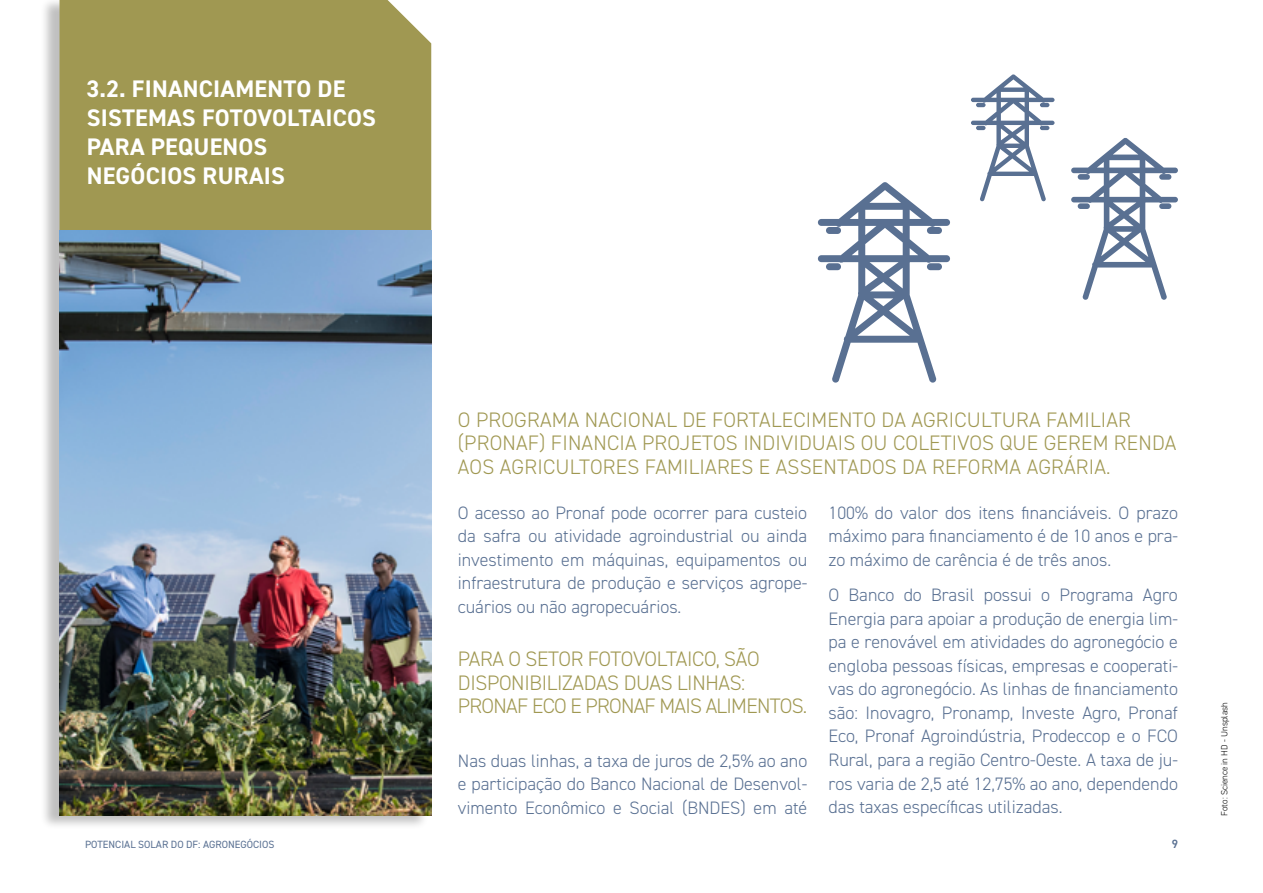
<style>
.page{position:relative;width:1263px;height:893px;background:#fff}
.page>*{position:absolute;margin:0;border:0;box-sizing:border-box;transform-origin:0 0}
.t1{font:700 24px/28.8px "DIN2014";letter-spacing:.01em;color:#fff}
.t2{font:300 21px/23.5px "DIN2014";letter-spacing:.01em;color:#a09852}
.t3{font:300 21px/23.5px "DIN2014";letter-spacing:-.02em;color:#a09852}
.t4{font:300 18px/23.5px "DIN2014";color:#597092;text-align:justify}
.t5{font:600 12px "DIN2014";color:#597092}
.t6{font:10.5px "DIN2014";color:#597092}
.t7{font:300 9px "DIN2014";color:#000}
</style>
<div class="page">
<div style="left:40px;top:0;width:389px;height:828px;background:#000;opacity:.25"></div>
<div style="left:60px;top:0;width:371px;height:230px;background:#a09852"></div>
<svg style="left:818px;top:182px;width:132px;height:201px"></svg>
<div style="left:826px;top:227px;width:15px;height:7px;background:#597092;border-radius:3px"></div>
<div style="left:927px;top:227px;width:15px;height:7px;background:#597092;border-radius:3px"></div>
<div style="left:826px;top:263px;width:15px;height:7px;background:#597092;border-radius:3px"></div>
<div style="left:927px;top:263px;width:15px;height:7px;background:#597092;border-radius:3px"></div>
<svg style="left:1071px;top:138px;width:107px;height:162px"></svg>
<div style="left:1078px;top:174px;width:12px;height:6px;background:#597092;border-radius:3px"></div>
<div style="left:1159px;top:174px;width:12px;height:6px;background:#597092;border-radius:3px"></div>
<div style="left:1078px;top:203px;width:12px;height:6px;background:#597092;border-radius:3px"></div>
<div style="left:1159px;top:203px;width:12px;height:6px;background:#597092;border-radius:3px"></div>
<svg style="left:971px;top:74px;width:83px;height:128px"></svg>
<img style="left:60px;top:230px;width:371px;height:586px">
<h1 class="t1" style="left:87px;top:74px;width:291px">3.2. FINANCIAMENTO DE<br>SISTEMAS FOTOVOLTAICOS<br>PARA PEQUENOS<br>NEGÓCIOS RURAIS</h1>
<p class="t2" style="left:458px;top:408px;width:720px">O PROGRAMA NACIONAL DE FORTALECIMENTO DA AGRICULTURA FAMILIAR (PRONAF) FINANCIA PROJETOS INDIVIDUAIS OU COLETIVOS QUE GEREM RENDA<br>AOS AGRICULTORES FAMILIARES E ASSENTADOS DA REFORMA AGRÁRIA.</p>
<p class="t4" style="left:458px;top:501px;width:351px">O acesso ao Pronaf pode ocorrer para custeio da safra ou atividade agroindustrial ou ainda investimento em máquinas, equipamentos ou infraestrutura de produção e serviços agrope&shy;cuários ou não agropecuários.</p>
<p class="t3" style="left:458px;top:647px;width:351px">PARA O SETOR FOTOVOLTAICO, SÃO<br>DISPONIBILIZADAS DUAS LINHAS:<br>PRONAF ECO E PRONAF MAIS ALIMENTOS.</p>
<p class="t4" style="left:828px;top:501px;width:351px">100% do valor dos itens financiáveis. O prazo máximo para financiamento é de 10 anos e pra&shy;zo máximo de carência é de três anos.</p>
<p class="t4" style="left:828px;top:583px;width:351px">O Banco do Brasil possui o Programa Agro Energia para apoiar a produção de energia lim&shy;pa e renovável em atividades do agronegócio e engloba pessoas físicas, empresas e cooperati&shy;vas do agronegócio. As linhas de financiamento são: Inovagro, Pronamp, Investe Agro, Pronaf Eco, Pronaf Agroindústria, Prodeccop e o FCO Rural, para a região Centro-Oeste. A taxa de ju&shy;ros varia de 2,5 até 12,75% ao ano, dependendo das taxas específicas utilizadas.</p>
<p class="t4" style="left:458px;top:749px;width:351px">Nas duas linhas, a taxa de juros de 2,5% ao ano e participação do Banco Nacional de Desenvol&shy;vimento Econômico e Social (BNDES) em até</p>
<p class="t6" style="left:85px;top:838px;width:191px">POTENCIAL SOLAR DO DF: AGRONEGÓCIOS</p>
<p class="t5" style="left:1172px;top:836px;width:8px">9</p>
<p class="t7" style="left:1219px;top:816px;width:115px;rotate:-90deg">Foto: Science in HD - Unsplash</p>
</div>
